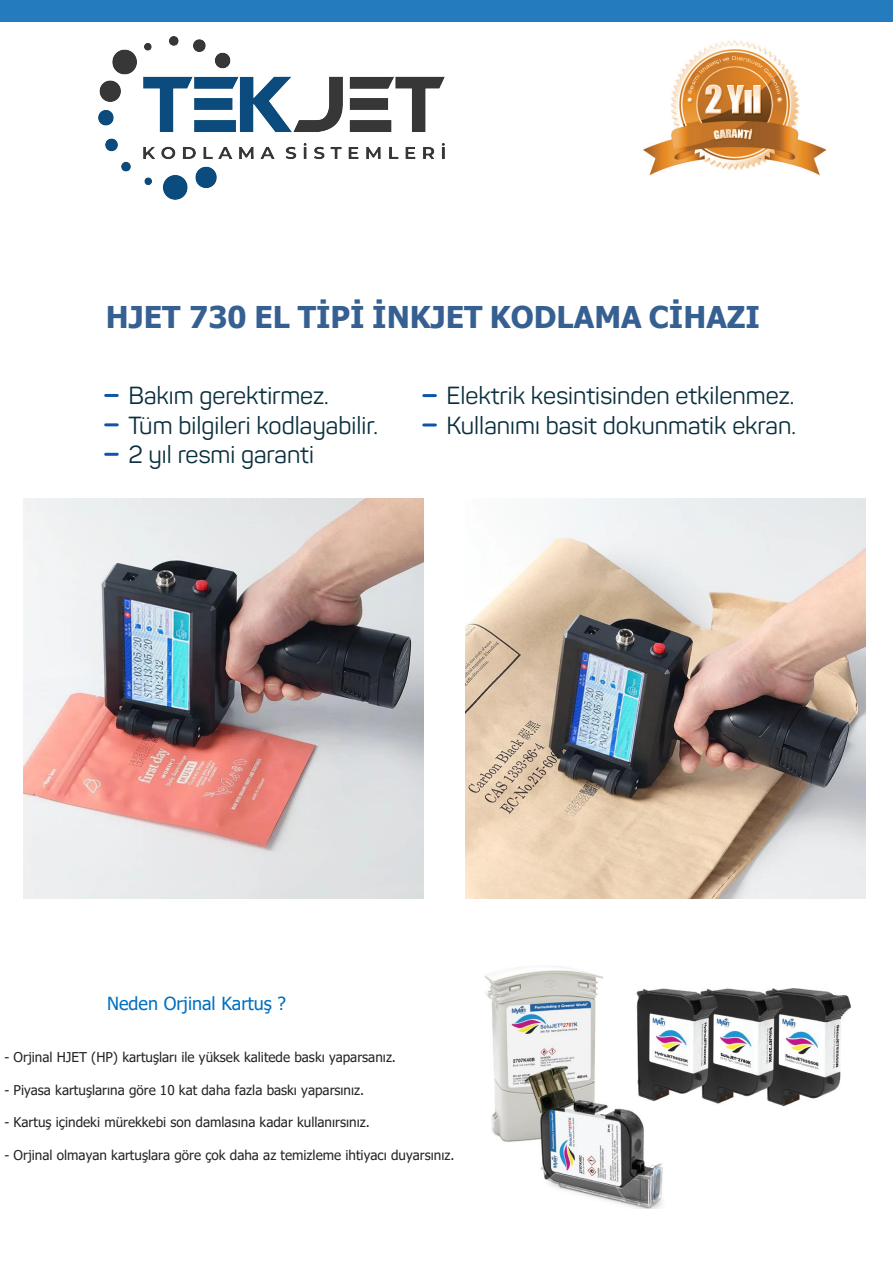
<style>
.page{position:relative;width:893px;height:1263px;background:#fff}
.page>*{position:absolute;margin:0;border:0;box-sizing:border-box;transform-origin:0 0}
.t1{font:700 30px "Tahoma";color:#366092}
.t2{font:24.45px/29.2px "Panton";color:#0a2f3e}
.t3{font:18px "Tahoma";color:#0070c0}
.t4{font:13.5px "Tahoma";color:#262626}
.s1{font-style:inherit}
</style>
<div class="page">
<img style="left:643px;top:40px;width:184px;height:136px">
<svg style="left:424px;top:394px;width:11px;height:3px"></svg>
<svg style="left:424px;top:423px;width:11px;height:3px"></svg>
<svg style="left:106px;top:394px;width:11px;height:3px"></svg>
<svg style="left:106px;top:423px;width:11px;height:3px"></svg>
<svg style="left:106px;top:453px;width:11px;height:3px"></svg>
<div style="left:0;top:0;width:893px;height:22px;background:#247cbf"></div>
<img style="left:24px;top:499px;width:400px;height:400px">
<img style="left:466px;top:499px;width:400px;height:400px">
<img style="left:484px;top:966px;width:367px;height:243px">
<img style="left:98px;top:37px;width:346px;height:162px">
<h1 class="t1" style="left:106px;top:298px;width:656px"><span class="s1">HJET 730</span> EL TİPİ İNKJET KODLAMA CİHAZI</h1>
<h2 class="t2" style="left:128px;top:381px;width:251px">Bakım gerektirmez.<br>Tüm bilgileri kodlayabilir.<br>2 yıl resmi garanti</h2>
<h2 class="t2" style="left:446px;top:381px;width:351px">Elektrik kesintisinden etkilenmez.<br>Kullanımı basit dokunmatik ekran.</h2>
<h3 class="t3" style="left:107px;top:991px;width:181px">Neden Orjinal Kartuş ?</h3>
<p class="t4" style="left:4px;top:1048px;width:393px">- Orjinal HJET (HP) kartuşları ile yüksek kalitede baskı yaparsanız.</p>
<p class="t4" style="left:4px;top:1081px;width:361px">- Piyasa kartuşlarına göre 10 kat daha fazla baskı yaparsınız.</p>
<p class="t4" style="left:4px;top:1114px;width:367px">- Kartuş içindeki mürekkebi son damlasına kadar kullanırsınız.</p>
<p class="t4" style="left:4px;top:1146px;width:452px">- Orjinal olmayan kartuşlara göre çok daha az temizleme ihtiyacı duyarsınız.</p>
</div>
